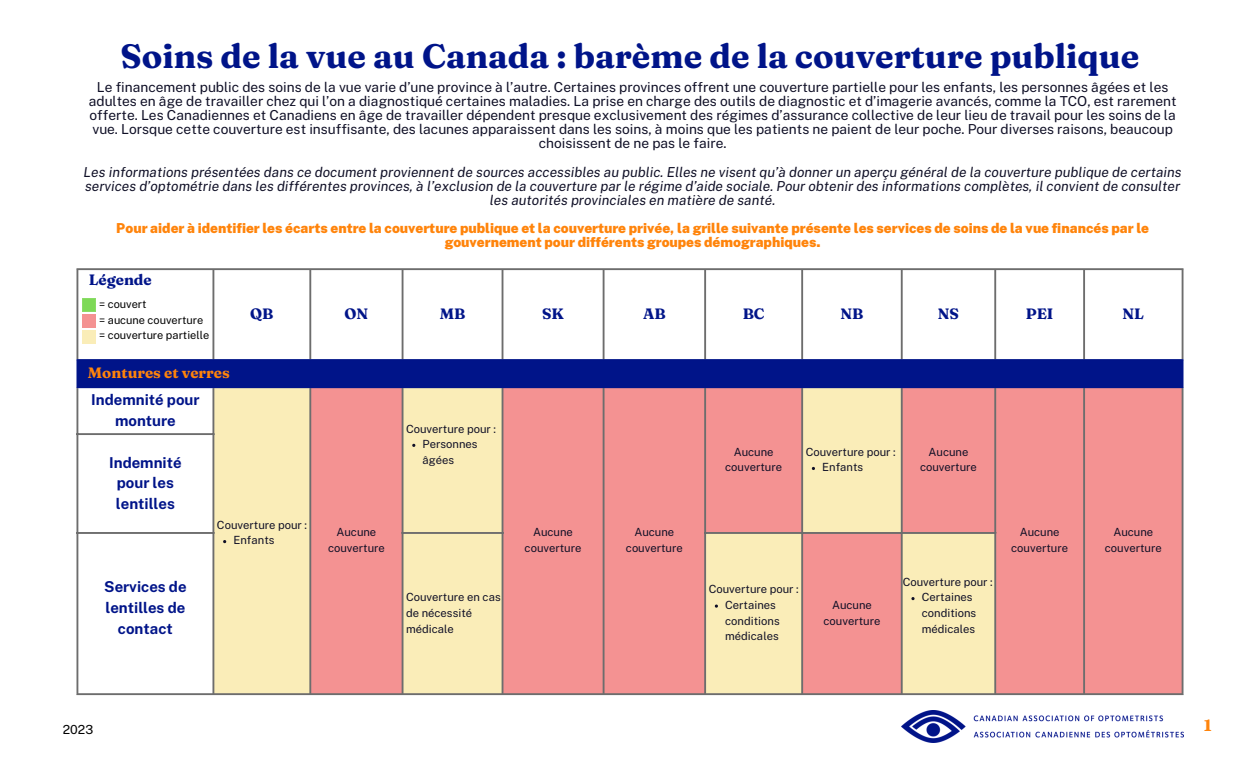
<style>
.page{position:relative;width:1260px;height:765px;background:#fff}
.page>*{position:absolute;margin:0;border:0;box-sizing:border-box;transform-origin:0 0}
.t1{font:700 33.75px "Fraunces 9 pt";color:#001489}
.t2{font:700 16.25px "Fraunces 9 pt";color:#ff840b}
.t3{font:700 15px/20.6px "Public Sans";color:#001489;text-align:center}
.t4{font:700 15px "Fraunces 9 pt";color:#001489}
.t5{font:700 15px "Fraunces 9 pt";color:#ff840b}
.t6{font:13.75px/14px "Public Sans";color:#0f0f26;text-align:center}
.t7{font:italic 13.75px/14px "Public Sans";color:#0f0f26;text-align:center}
.t8{font:900 13.75px/14px "Public Sans";color:#ff840b;text-align:center}
.t9{font:12.5px "Public Sans";color:#000}
.t10{font:11.25px/15.6px "Public Sans";color:#0f0f26;text-align:center}
.t11{font:11px "Public Sans";color:#000}
</style>
<div class="page">
<div style="left:77px;top:360px;width:1106px;height:27px;background:#001489"></div>
<div style="left:214px;top:388px;width:95px;height:305px;background:#faedb8"></div>
<svg style="left:311px;top:388px;width:871px;height:305px;fill:#f49292"></svg>
<svg style="left:911px;top:597px;width:4px;height:3px"></svg>
<hr style="left:76px;top:270px;width:2px;height:89px;background:#6d6d6d">
<hr style="left:76px;top:388px;width:2px;height:305px;background:#6d6d6d">
<hr style="left:212px;top:270px;width:2px;height:89px;background:#6d6d6d">
<hr style="left:212px;top:388px;width:2px;height:305px;background:#6d6d6d">
<hr style="left:309px;top:270px;width:2px;height:89px;background:#6d6d6d">
<hr style="left:309px;top:388px;width:2px;height:305px;background:#6d6d6d">
<hr style="left:402px;top:270px;width:1px;height:89px;background:#6d6d6d">
<hr style="left:402px;top:388px;width:1px;height:305px;background:#6d6d6d">
<hr style="left:502px;top:270px;width:1px;height:89px;background:#6d6d6d">
<hr style="left:502px;top:388px;width:1px;height:305px;background:#6d6d6d">
<hr style="left:603px;top:270px;width:2px;height:89px;background:#6d6d6d">
<hr style="left:603px;top:388px;width:2px;height:305px;background:#6d6d6d">
<hr style="left:704px;top:270px;width:2px;height:89px;background:#6d6d6d">
<hr style="left:704px;top:388px;width:2px;height:305px;background:#6d6d6d">
<hr style="left:801px;top:270px;width:2px;height:89px;background:#6d6d6d">
<hr style="left:801px;top:388px;width:2px;height:305px;background:#6d6d6d">
<hr style="left:901px;top:270px;width:2px;height:89px;background:#6d6d6d">
<hr style="left:901px;top:388px;width:2px;height:305px;background:#6d6d6d">
<hr style="left:994px;top:270px;width:2px;height:89px;background:#6d6d6d">
<hr style="left:994px;top:388px;width:2px;height:305px;background:#6d6d6d">
<hr style="left:1083px;top:270px;width:2px;height:89px;background:#6d6d6d">
<hr style="left:1083px;top:388px;width:2px;height:305px;background:#6d6d6d">
<hr style="left:1182px;top:270px;width:2px;height:89px;background:#6d6d6d">
<hr style="left:1182px;top:388px;width:2px;height:305px;background:#6d6d6d">
<hr style="left:76px;top:268px;width:1108px;height:2px;background:#6d6d6d">
<hr style="left:76px;top:433px;width:138px;height:2px;background:#6d6d6d">
<hr style="left:76px;top:532px;width:138px;height:2px;background:#6d6d6d">
<hr style="left:402px;top:532px;width:101px;height:2px;background:#6d6d6d">
<hr style="left:704px;top:532px;width:292px;height:2px;background:#6d6d6d">
<hr style="left:76px;top:693px;width:1108px;height:2px;background:#6d6d6d">
<hr style="left:76px;top:361px;width:2px;height:25px;background:#001489">
<hr style="left:1182px;top:361px;width:2px;height:25px;background:#001489">
<hr style="left:76px;top:359px;width:1108px;height:2px;background:#001489">
<hr style="left:76px;top:386px;width:1108px;height:2px;background:#001489">
<svg style="left:82px;top:298px;width:13px;height:45px"></svg>
<img style="left:902px;top:711px;width:282px;height:31px">
<p class="t1" style="left:121px;top:35px;width:1020px">Soins de la vue au Canada : barème de la couverture publique</p>
<p class="t6" style="left:89px;top:80px;width:1089px">Le financement public des soins de la vue varie d’une province à l’autre. Certaines provinces offrent une couverture partielle pour les enfants, les personnes âgées et les adultes en âge de travailler chez qui l’on a diagnostiqué certaines maladies. La prise en charge des outils de diagnostic et d’imagerie avancés, comme la TCO, est rarement offerte. Les Canadiennes et Canadiens en âge de travailler dépendent presque exclusivement des régimes d’assurance collective de leur lieu de travail pour les soins de la vue. Lorsque cette couverture est insuffisante, des lacunes apparaissent dans les soins, à moins que les patients ne paient de leur poche. Pour diverses raisons, beaucoup choisissent de ne pas le faire.</p>
<p class="t7" style="left:84px;top:165px;width:1100px">Les informations présentées dans ce document proviennent de sources accessibles au public. Elles ne visent qu’à donner un aperçu général de la couverture publique de certains services d’optométrie dans les différentes provinces, à l’exclusion de la couverture par le régime d’aide sociale. Pour obtenir des informations complètes, il convient de consulter les autorités provinciales en matière de santé.</p>
<p class="t8" style="left:116px;top:221px;width:1034px">Pour aider à identifier les écarts entre la couverture publique et la couverture privée, la grille suivante présente les services de soins de la vue financés par le gouvernement pour différents groupes démographiques.</p>
<p class="t4" style="left:89px;top:270px;width:65px">Légende</p>
<p class="t11" style="left:99px;top:298px;width:49px">= couvert</p>
<p class="t11" style="left:99px;top:313px;width:106px">= aucune couverture</p>
<p class="t11" style="left:99px;top:329px;width:112px">= couverture partielle</p>
<p class="t5" style="left:88px;top:364px;width:143px">Montures et verres</p>
<p class="t3" style="left:91px;top:389px;width:110px">Indemnité pour monture</p>
<p class="t3" style="left:109px;top:452px;width:74px">Indemnité</p>
<p class="t3" style="left:117px;top:472px;width:58px">pour les</p>
<p class="t3" style="left:116px;top:493px;width:60px">lentilles</p>
<p class="t4" style="left:250px;top:305px;width:25px">QB</p>
<p class="t4" style="left:345px;top:305px;width:25px">ON</p>
<p class="t4" style="left:440px;top:305px;width:27px">MB</p>
<p class="t4" style="left:542px;top:305px;width:23px">SK</p>
<p class="t4" style="left:643px;top:305px;width:24px">AB</p>
<p class="t4" style="left:743px;top:305px;width:23px">BC</p>
<p class="t4" style="left:841px;top:305px;width:24px">NB</p>
<p class="t4" style="left:938px;top:305px;width:23px">NS</p>
<p class="t4" style="left:1026px;top:305px;width:29px">PEI</p>
<p class="t4" style="left:1123px;top:305px;width:23px">NL</p>
<p class="t10" style="left:406px;top:421px;width:92px">Couverture pour :</p>
<p class="t10" style="left:423px;top:436px;width:56px;text-align:left">Personnes âgées</p>
<p class="t10" style="left:725px;top:444px;width:58px">Aucune couverture</p>
<p class="t10" style="left:806px;top:444px;width:91px">Couverture pour :</p>
<p class="t10" style="left:822px;top:459px;width:43px">Enfants</p>
<p class="t10" style="left:920px;top:444px;width:58px">Aucune couverture</p>
<p class="t3" style="left:104px;top:577px;width:84px">Services de lentilles de contact</p>
<p class="t10" style="left:217px;top:517px;width:92px">Couverture pour :</p>
<p class="t10" style="left:233px;top:533px;width:43px">Enfants</p>
<p class="t10" style="left:328px;top:524px;width:58px">Aucune couverture</p>
<p class="t10" style="left:406px;top:590px;width:96px">Couverture en cas</p>
<p class="t10" style="left:406px;top:605px;width:68px">de nécessité</p>
<p class="t10" style="left:406px;top:621px;width:49px">médicale</p>
<p class="t10" style="left:525px;top:524px;width:58px">Aucune couverture</p>
<p class="t10" style="left:634px;top:524px;width:41px">Aucune</p>
<p class="t10" style="left:626px;top:540px;width:58px">couverture</p>
<p class="t10" style="left:709px;top:581px;width:92px">Couverture pour :</p>
<p class="t10" style="left:725px;top:597px;width:56px;text-align:left">Certaines conditions médicales</p>
<p class="t10" style="left:824px;top:597px;width:58px">Aucune couverture</p>
<p class="t10" style="left:903px;top:574px;width:92px">Couverture pour :</p>
<p class="t10" style="left:922px;top:590px;width:56px;text-align:left">Certaines conditions médicales</p>
<p class="t10" style="left:1011px;top:524px;width:58px">Aucune couverture</p>
<p class="t10" style="left:1105px;top:524px;width:58px">Aucune couverture</p>
<p class="t9" style="left:63px;top:722px;width:32px">2023</p>
<p class="t2" style="left:1204px;top:716px;width:9px">1</p>
</div>
